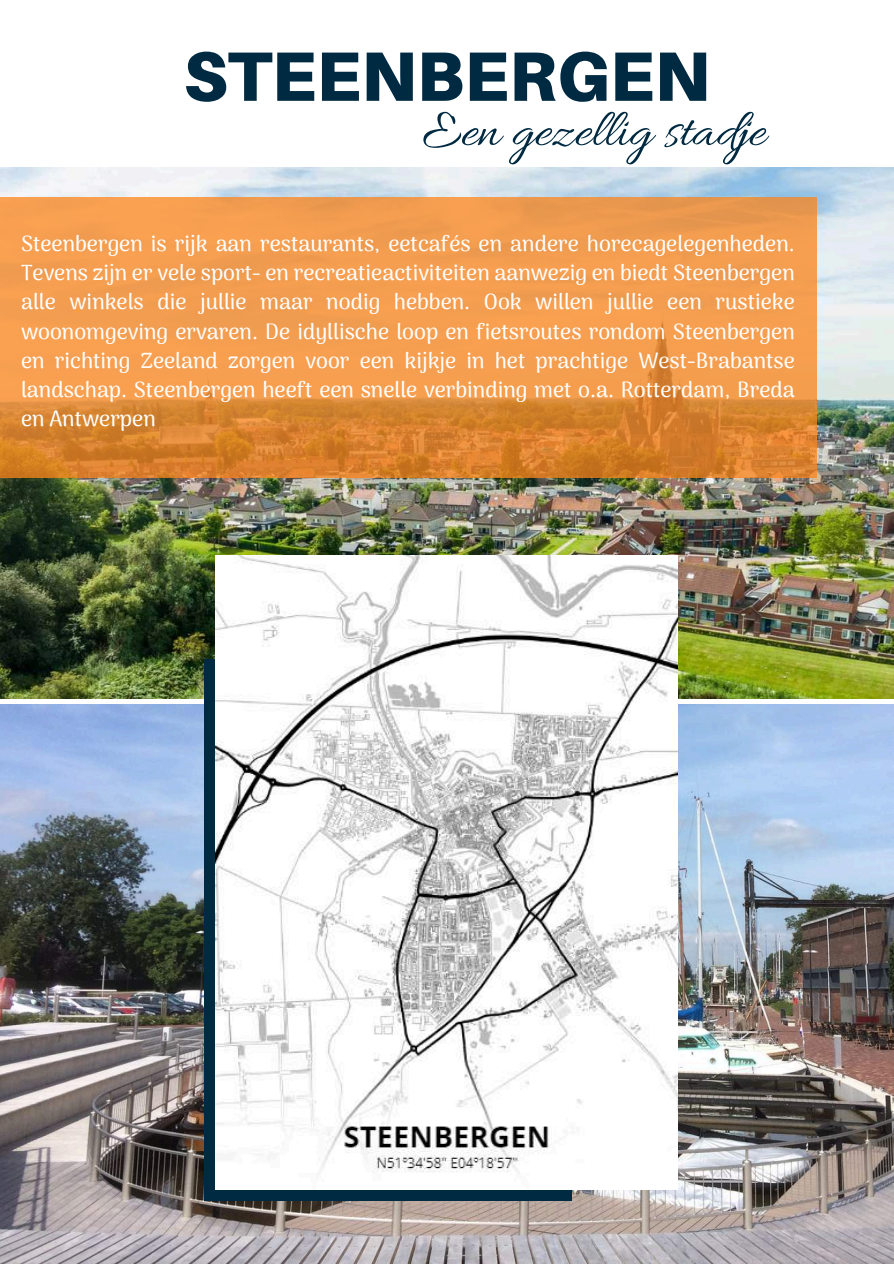
<style>
.page{position:relative;width:894px;height:1264px;background:#fff}
.page>*{position:absolute;margin:0;border:0;box-sizing:border-box;transform-origin:0 0}
.t1{font:900 69.9px "Aileron";color:#002a42}
.t2{font:54px "Allura";color:#002a42}
.t3{font:500 21.6px/29.2px "Arima Madurai";color:#fff;text-align:justify}
</style>
<div class="page">
<img style="left:0;top:704px;width:892px;height:559px">
<img style="left:0;top:168px;width:892px;height:531px">
<div style="left:204px;top:659px;width:367px;height:541px;background:#002a42"></div>
<img style="left:216px;top:555px;width:461px;height:634px">
<svg style="left:0;top:197px;width:816px;height:281px;background:#eb9545"></svg>
<h1 class="t1" style="left:184px;top:33px;width:527px">STEENBERGEN</h1>
<h2 class="t2" style="left:422px;top:101px;width:345px">Een gezellig stadje</h2>
<p class="t3" style="left:21px;top:229px;width:775px">Steenbergen is rijk aan restaurants, eetcafés en andere horecagelegenheden.<br>Tevens zijn er vele sport- en recreatieactiviteiten aanwezig en biedt Steenbergen alle winkels die jullie maar nodig hebben. Ook willen jullie een rustieke woonomgeving ervaren. De idyllische loop en fietsroutes rondom Steenbergen en richting Zeeland zorgen voor een kijkje in het prachtige West-Brabantse landschap. Steenbergen heeft een snelle verbinding met o.a. Rotterdam, Breda en Antwerpen</p>
</div>
